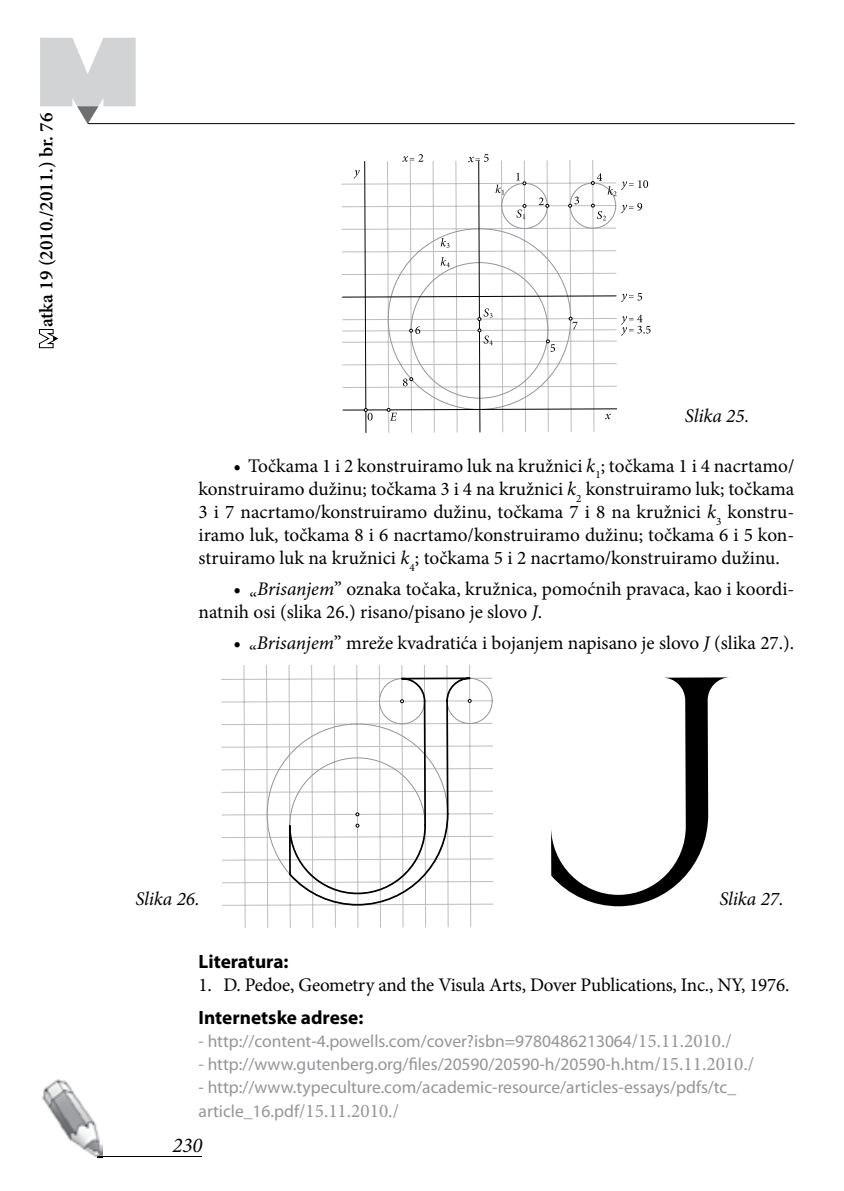
<style>
.page{position:relative;width:844px;height:1191px;background:#fff}
.page>*{position:absolute;margin:0;border:0;box-sizing:border-box;transform-origin:0 0}
.t1{font:italic 21px "Minion Pro";color:#000}
.t2{font:19.25px/23.1px "Minion Pro";letter-spacing:-.005em;color:#000;text-align:justify}
.t3{font:700 19.25px "Myriad Pro";color:#000}
.t4{font:600 19.25px "Minion Pro";color:#000}
.t5{font:italic 19.25px "Minion Pro";letter-spacing:-.005em;color:#000}
.t6{font:700 19.25px "Minion Pro";color:#000}
.t7{font:17.5px/23.1px "Myriad Pro";color:#939598}
.s1{font-weight:700}
.s2{font-style:italic}
.s3{font-family:"Minion Pro";font-size:19.25px}
</style>
<div class="page">
<hr style="left:98px;top:1156px;width:104px;height:1px;background:#000">
<img style="left:41px;top:1079px;width:62px;height:80px">
<hr style="left:88px;top:123px;width:706px;height:1px;background:#000">
<svg style="left:40px;top:38px;width:96px;height:86px"></svg>
<svg style="left:39px;top:329px;width:19px;height:19px"></svg>
<svg style="left:551px;top:677px;width:178px;height:229px"></svg>
<svg style="left:342px;top:161px;width:275px;height:272px"></svg>
<svg style="left:386px;top:408px;width:10px;height:12px"></svg>
<svg style="left:364px;top:408px;width:8px;height:12px"></svg>
<svg style="left:402px;top:154px;width:21px;height:8px"></svg>
<svg style="left:468px;top:154px;width:20px;height:8px"></svg>
<svg style="left:590px;top:173px;width:58px;height:23px"></svg>
<svg style="left:621px;top:203px;width:21px;height:10px"></svg>
<svg style="left:621px;top:293px;width:21px;height:9px"></svg>
<svg style="left:621px;top:315px;width:29px;height:20px"></svg>
<svg style="left:221px;top:665px;width:273px;height:263px"></svg>
<svg style="left:266px;top:677px;width:227px;height:228px"></svg>
<svg style="left:287px;top:676px;width:184px;height:230px"></svg>
<p class="t4" style="left:33px;top:327px;width:216px;rotate:-90deg">atka 19 (2010./2011.) br. 76</p>
<p class="t5" style="left:684px;top:402px;width:66px">Slika 25.</p>
<p class="t2" style="left:198px;top:454px;width:597px;text-indent:35px"><span class="s1">•</span> Točkama 1 i 2 konstruiramo luk na kružnici <span class="s2">k</span><sub>1</sub>; točkama 1 i 4 nacrtamo/ konstruiramo dužinu; točkama 3 i 4 na kružnici <span class="s2">k</span><sub>2</sub> konstruiramo luk; točkama 3 i 7 nacrtamo/konstruiramo dužinu, točkama 7 i 8 na kružnici <span class="s2">k</span><sub>3</sub> konstru&shy;iramo luk, točkama 8 i 6 nacrtamo/konstruiramo dužinu; točkama 6 i 5 kon&shy;struiramo luk na kružnici <span class="s2">k</span><sub>4</sub>; točkama 5 i 2 nacrtamo/konstruiramo dužinu.</p>
<p class="t6" style="left:233px;top:575px;width:9px">•</p>
<p class="t2" style="left:249px;top:588px;width:9px">“</p>
<p class="t2" style="left:198px;top:577px;width:597px;text-indent:59px"><span class="s2">Brisanjem</span>” oznaka točaka, kružnica, pomoćnih pravaca, kao i koordi&shy;natnih osi (slika 26.) risano/pisano je slovo <span class="s2">J</span>.</p>
<p class="t6" style="left:233px;top:629px;width:9px">•</p>
<p class="t2" style="left:249px;top:641px;width:9px">“</p>
<p class="t2" style="left:257px;top:631px;width:538px"><span class="s2">Brisanjem</span>” mreže kvadratića i bojanjem napisano je slovo <span class="s2">J</span> (slika 27.).</p>
<p class="t5" style="left:135px;top:885px;width:66px">Slika 26.</p>
<p class="t5" style="left:719px;top:885px;width:66px">Slika 27.</p>
<p class="t3" style="left:198px;top:949px;width:91px">Literatura:</p>
<p class="t2" style="left:198px;top:973px;width:592px">1. D. Pedoe, Geometry and the Visula Arts, Dover Publications, Inc., NY, 1976.</p>
<p class="t3" style="left:198px;top:1005px;width:166px">Internetske adrese:</p>
<p class="t7" style="left:198px;top:1029px;width:534px">- http://content-4.powells.com/cover?isbn=9780486213064<span class="s3">/15.11.2010./</span></p>
<p class="t7" style="left:198px;top:1052px;width:557px">- http://www.gutenberg.org/files/20590/20590-h/20590-h.htm<span class="s3">/15.11.2010./</span></p>
<p class="t7" style="left:198px;top:1075px;width:539px">- http://www.typeculture.com/academic-resource/articles-essays/pdfs/tc_ article_16.pdf<span class="s3">/15.11.2010./</span></p>
<p class="t1" style="left:172px;top:1130px;width:32px">230</p>
</div>
